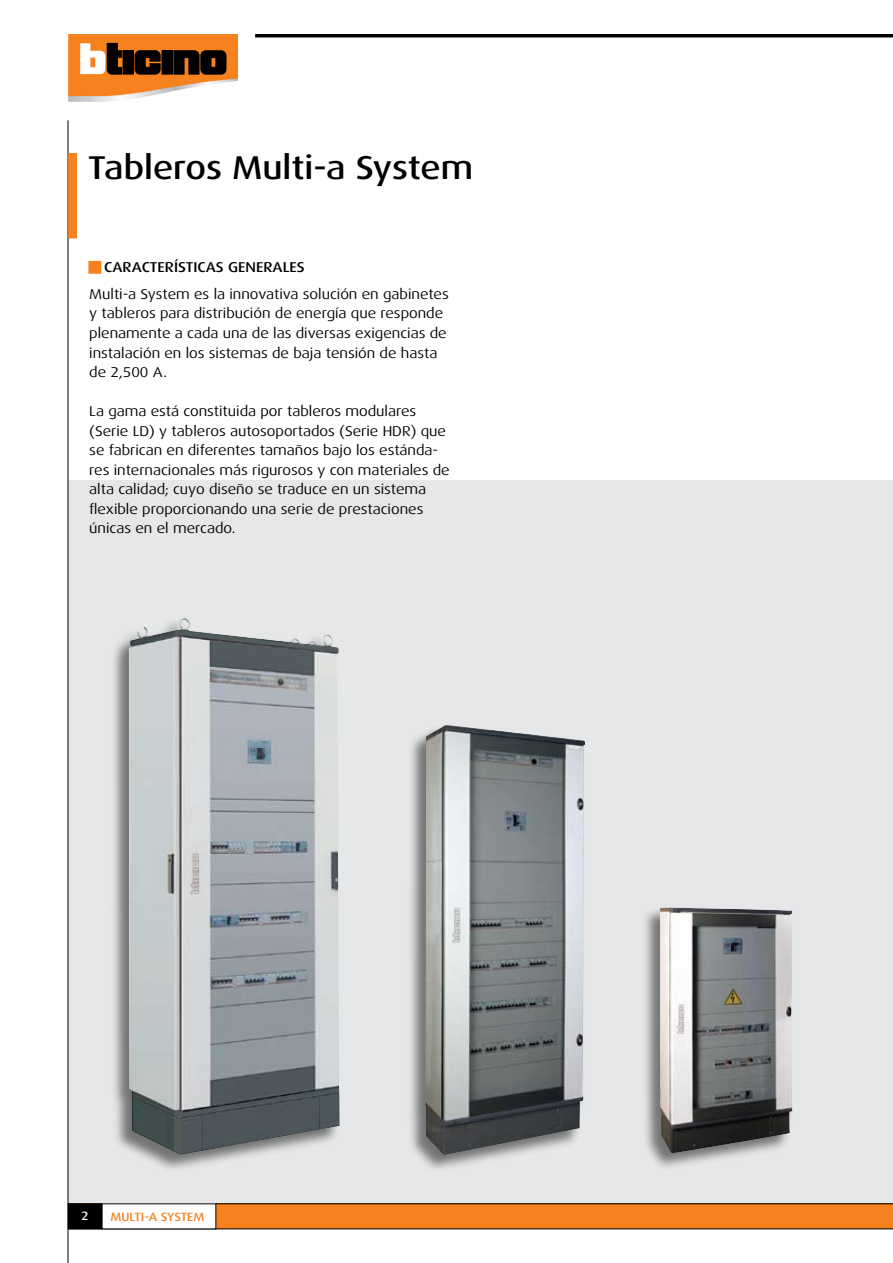
<style>
.page{position:relative;width:893px;height:1263px;background:#fff}
.page>*{position:absolute;margin:0;border:0;box-sizing:border-box;transform-origin:0 0}
.t1{font:500 33px "Dax Wide";color:#000}
.t2{font:14.25px/19.5px "Dax Wide";color:#000}
.t3{font:500 14.25px "Dax Wide";color:#000}
.t4{font:500 12px "Dax Wide";letter-spacing:-.01em;color:#f5821f}
.t5{font:500 12px "Dax Wide";color:#fff}
.s1{color:#f5821f}
</style>
<div class="page">
<div style="left:68px;top:480px;width:825px;height:723px;background:#e6e7e8"></div>
<hr style="left:68px;top:120px;width:1px;height:1143px;background:#000">
<hr style="left:255px;top:34px;width:638px;height:3px;background:#000">
<svg style="left:68px;top:34px;width:170px;height:68px"></svg>
<svg style="left:68px;top:1203px;width:825px;height:26px;background:#d9731b"></svg>
<div style="left:69px;top:154px;width:7px;height:84px;background:#f5821f"></div>
<div style="left:68px;top:153px;width:9px;height:85px;border:1px solid #f5821f"></div>
<div style="left:102px;top:1204px;width:114px;height:25px;background:#fff"></div>
<div style="left:407px;top:723px;width:180px;height:451px;background:#000;opacity:.5"></div>
<img style="left:425px;top:724px;width:160px;height:431px">
<div style="left:109px;top:616px;width:234px;height:558px;background:#000;opacity:.5"></div>
<img style="left:129px;top:616px;width:211px;height:539px">
<div style="left:88px;top:261px;width:13px;height:13px;border:3px solid #f5821f"></div>
<div style="left:640px;top:905px;width:155px;height:267px;background:#000;opacity:.5"></div>
<img style="left:660px;top:907px;width:133px;height:246px">
<h1 class="t1" style="left:88px;top:149px;width:386px">TABLEROS MULTI-A SYSTEM</h1>
<p class="t3" style="left:89px;top:259px;width:52px"><span class="s1">■</span> CARACTE</p>
<p class="t3" style="left:165px;top:259px;width:22px">RÍSTICAS</p>
<p class="t3" style="left:228px;top:259px;width:54px">GENERALES</p>
<p class="t2" style="left:89px;top:284px;width:361px">Multi-a System es la innovativa solución en gabinetes y tableros para distribución de energía que responde plenamente a cada una de las diversas exigencias de instalación en los sistemas de baja tensión de hasta de 2,500 A.</p>
<p class="t2" style="left:89px;top:401px;width:362px">La gama está constituida por tableros modulares (Serie LD) y tableros autosoportados (Serie HDR) que se fabrican en diferentes tamaños bajo los estánda&shy;res internacionales más rigurosos y con materiales de alta calidad; cuyo diseño se traduce en un sistema flexible proporcionando una serie de prestaciones únicas en el mercado.</p>
<p class="t5" style="left:81px;top:1209px;width:9px">2</p>
<p class="t4" style="left:111px;top:1210px;width:95px">MULTI-A SYSTEM</p>
</div>
